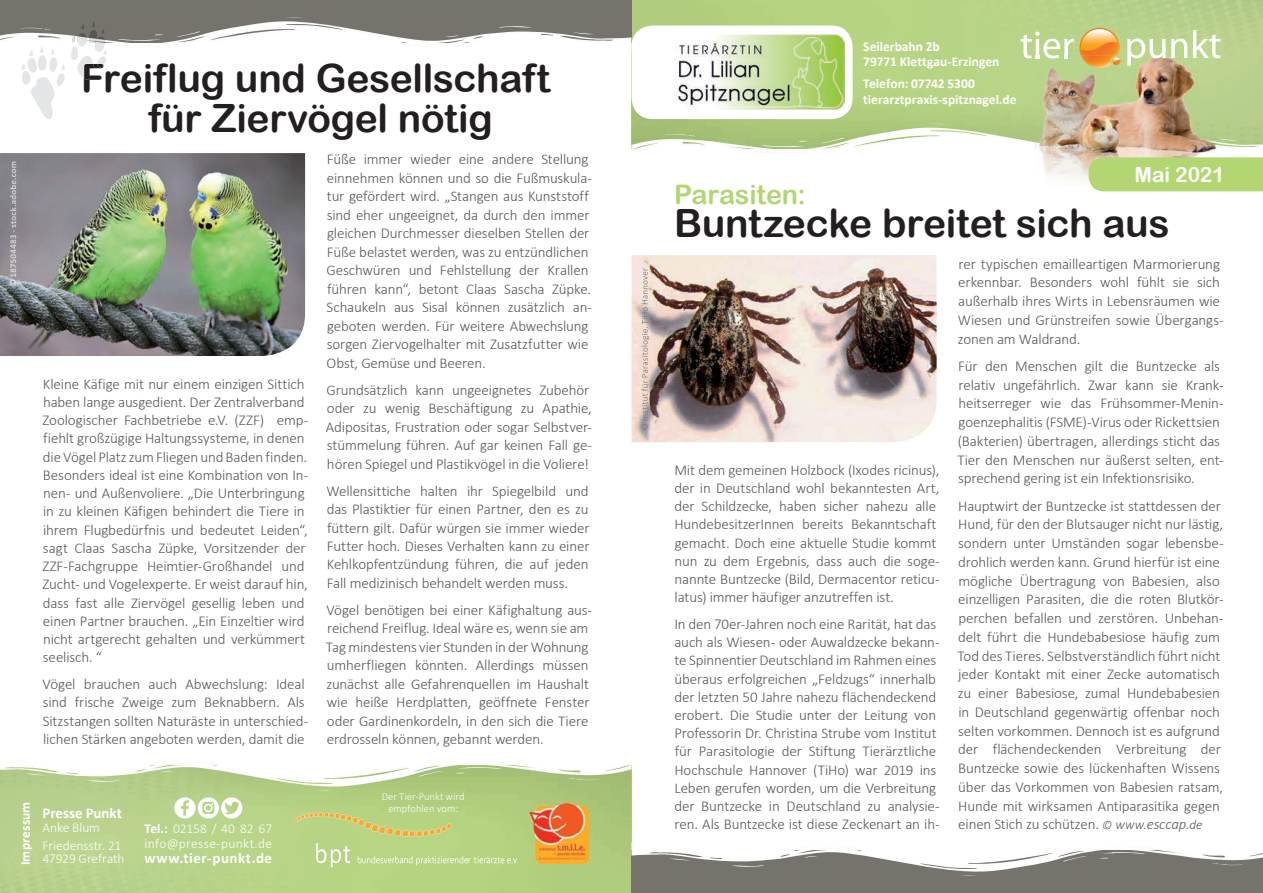
<style>
.page{position:relative;width:1263px;height:893px;background:#fff}
.page>*{position:absolute;margin:0;border:0;box-sizing:border-box;transform-origin:0 0}
.t1{font:39px "Arial Rounded MT Bold";letter-spacing:-.01em;color:#231f20}
.t2{font:27px "Arial Rounded MT Bold";letter-spacing:-.005em;color:#b3d673}
.t3{font:21px "Arial Rounded MT Bold";letter-spacing:-.005em;color:#fff}
.t4{font:300 15px/18.5px "Calibri";letter-spacing:-.01em;color:#57585a}
.t5{font:700 15px "Calibri";letter-spacing:.025em;color:#fff}
.t6{font:700 15px "Calibri";letter-spacing:-.005em;color:#fff}
.t7{font:700 13.5px/15.9px "Calibri";color:#fff}
.t8{font:300 13.5px/15px "Calibri";letter-spacing:.02em;color:#fff}
.t9{font:300 13.5px/17.7px "Calibri";color:#fff}
.t10{font:300 10.5px/12px "Calibri";letter-spacing:.005em;color:#fff;text-align:center}
.s1{font-weight:700}
.s2{font-style:italic;font-size:12px}
.s3{font-style:italic;font-size:13.5px}
.s4{font-style:italic}
</style>
<div class="page">
<img style="left:631px;top:0;width:632px;height:149px">
<div style="left:631px;top:26px;width:222px;height:93px;background:#fff;border-radius:21px"></div>
<img style="left:631px;top:124px;width:404px;height:27px">
<img style="left:0;top:792px;width:631px;height:101px">
<img style="left:0;top:763px;width:631px;height:29px">
<div style="left:631px;top:850px;width:632px;height:43px;background:#75736b"></div>
<img style="left:631px;top:842px;width:632px;height:34px">
<div style="left:0;top:0;width:631px;height:43px;background:#75736b"></div>
<img style="left:106px;top:17px;width:525px;height:28px">
<img style="left:529px;top:804px;width:60px;height:59px">
<svg style="left:358px;top:856px;width:160px;height:9px"></svg>
<svg style="left:316px;top:843px;width:34px;height:24px"></svg>
<svg style="left:294px;top:812px;width:158px;height:25px"></svg>
<svg style="left:174px;top:797px;width:68px;height:22px"></svg>
<img style="left:674px;top:34px;width:170px;height:76px">
<img style="left:1079px;top:28px;width:41px;height:27px">
<svg style="left:1127px;top:39px;width:60px;height:16px"></svg>
<img style="left:1042px;top:153px;width:165px;height:28px">
<img style="left:1112px;top:55px;width:108px;height:11px">
<img style="left:1035px;top:133px;width:185px;height:20px">
<img style="left:1081px;top:65px;width:31px;height:3px">
<svg style="left:1081px;top:29px;width:39px;height:36px"></svg>
<svg style="left:1020px;top:32px;width:54px;height:26px"></svg>
<img style="left:1127px;top:55px;width:16px;height:11px">
<img style="left:1151px;top:55px;width:15px;height:3px">
<img style="left:1171px;top:55px;width:16px;height:3px">
<svg style="left:1193px;top:30px;width:27px;height:28px"></svg>
<img style="left:0;top:153px;width:305px;height:203px">
<img style="left:10px;top:162px;width:6px;height:124px">
<img style="left:631px;top:255px;width:305px;height:187px">
<img style="left:641px;top:268px;width:8px;height:162px">
<svg style="left:21px;top:47px;width:44px;height:72px"></svg>
<svg style="left:71px;top:22px;width:35px;height:58px"></svg>
<div style="left:1089px;top:157px;width:174px;height:34px;background:#b3d673"></div>
<h1 class="t1" style="left:81px;top:55px;width:470px">Freiflug und Gesellschaft</h1>
<h1 class="t1" style="left:148px;top:95px;width:346px">für Ziervögel nötig</h1>
<p class="t4" style="left:42px;top:374px;width:267px">Kleine Käfige mit nur einem einzigen Sittich haben lange ausgedient. Der Zentralverband Zoologischer Fachbetriebe e.V. (ZZF) emp&shy;fiehlt großzügige Haltungssysteme, in denen die Vögel Platz zum Fliegen und Baden finden.<br>Besonders ideal ist eine Kombination von In&shy;nen- und Außenvoliere. „Die Unterbringung in zu kleinen Käfigen behindert die Tiere in ihrem Flugbedürfnis und bedeutet Leiden“, sagt Claas Sascha Züpke, Vorsitzender der ZZF-Fachgruppe Heimtier-Großhandel und Zucht- und Vogelexperte. Er weist darauf hin, dass fast alle Ziervögel gesellig leben und einen Partner brauchen. „Ein Einzeltier wird nicht artgerecht gehalten und verkümmert seelisch. “</p>
<p class="t4" style="left:43px;top:675px;width:267px">Vögel brauchen auch Abwechslung: Ideal sind frische Zweige zum Beknabbern. Als Sitzstangen sollten Naturäste in unterschied&shy;lichen Stärken angeboten werden, damit die</p>
<p class="t4" style="left:326px;top:150px;width:267px">Füße immer wieder eine andere Stellung einnehmen können und so die Fußmuskula&shy;tur gefördert wird. „Stangen aus Kunststoff sind eher ungeeignet, da durch den immer gleichen Durchmesser dieselben Stellen der Füße belastet werden, was zu entzündlichen Geschwüren und Fehlstellung der Krallen führen kann“, betont Claas Sascha Züpke.<br>Schaukeln aus Sisal können zusätzlich an&shy;geboten werden. Für weitere Abwechslung sorgen Ziervogelhalter mit Zusatzfutter wie Obst, Gemüse und Beeren.</p>
<p class="t4" style="left:326px;top:380px;width:268px">Grundsätzlich kann ungeeignetes Zubehör oder zu wenig Beschäftigung zu Apathie, Adipositas, Frustration oder sogar Selbstver&shy;stümmelung führen. Auf gar keinen Fall ge&shy;hören Spiegel und Plastikvögel in die Voliere!</p>
<p class="t4" style="left:326px;top:481px;width:265px;text-align:justify">Wellensittiche halten ihr Spiegelbild und das Plastiktier für einen Partner, den es zu füttern gilt. Dafür würgen sie immer wieder Futter hoch. Dieses Verhalten kann zu einer Kehlkopfentzündung führen, die auf jeden Fall medizinisch behandelt werden muss.</p>
<p class="t4" style="left:326px;top:601px;width:268px">Vögel benötigen bei einer Käfighaltung aus&shy;reichend Freiflug. Ideal wäre es, wenn sie am Tag mindestens vier Stunden in der Wohnung umherfliegen könnten. Allerdings müssen zunächst alle Gefahrenquellen im Haushalt wie heiße Herdplatten, geöffnete Fenster oder Gardinenkordeln, in den sich die Tiere erdrosseln können, gebannt werden.</p>
<p class="t7" style="left:17px;top:865px;width:65px;rotate:-90deg">Impressum</p>
<p class="t6" style="left:43px;top:803px;width:81px">Presse Punkt</p>
<p class="t9" style="left:43px;top:818px;width:80px">Anke Blum<br>Friedensstr. 21</p>
<p class="t9" style="left:43px;top:850px;width:84px">47929 Grefrath</p>
<p class="t8" style="left:145px;top:821px;width:129px"><span class="s1">Tel.:</span> 02158 / 40 82 67 info@presse-punkt.de</p>
<p class="t5" style="left:145px;top:848px;width:129px">www.tier-punkt.de</p>
<p class="t10" style="left:382px;top:791px;width:84px">Der Tier-Punkt wird empfohlen vom:</p>
<h2 class="t2" style="left:674px;top:178px;width:133px">Parasiten:</h2>
<p class="t7" style="left:863px;top:38px;width:138px">Seilerbahn 2b<br>79771 Klettgau-Erzingen</p>
<p class="t7" style="left:863px;top:76px;width:155px">Telefon: 07742 5300 tierarztpraxis-spitznagel.de</p>
<h3 class="t3" style="left:1134px;top:162px;width:92px">Mai 2021</h3>
<h1 class="t1" style="left:674px;top:200px;width:497px">Buntzecke breitet sich aus</h1>
<p class="t4" style="left:674px;top:461px;width:267px">Mit dem gemeinen Holzbock (Ixodes ricinus), der in Deutschland wohl bekanntesten Art, der Schildzecke, haben sicher nahezu alle HundebesitzerInnen bereits Bekanntschaft gemacht. Doch eine aktuelle Studie kommt nun zu dem Ergebnis, dass auch die soge&shy;nannte Buntzecke (Bild, Dermacentor reticu&shy;latus) immer häufiger anzutreffen ist.</p>
<p class="t4" style="left:674px;top:615px;width:267px">In den 70er-Jahren noch eine Rarität, hat das auch als Wiesen- oder Auwaldzecke bekann&shy;te Spinnentier Deutschland im Rahmen eines überaus erfolgreichen „Feldzugs“ innerhalb der letzten 50 Jahre nahezu flächendeckend erobert. Die Studie unter der Leitung von Professorin Dr. Christina Strube vom Institut für Parasitologie der Stiftung Tierärztliche Hochschule Hannover (TiHo) war 2019 ins Leben gerufen worden, um die Verbreitung der Buntzecke in Deutschland zu analysie&shy;ren. Als Buntzecke ist diese Zeckenart an ih-</p>
<p class="t4" style="left:958px;top:254px;width:267px">rer typischen emailleartigen Marmorierung erkennbar. Besonders wohl fühlt sie sich außerhalb ihres Wirts in Lebensräumen wie Wiesen und Grünstreifen sowie Übergangs&shy;zonen am Waldrand.</p>
<p class="t4" style="left:957px;top:356px;width:268px">Für den Menschen gilt die Buntzecke als relativ ungefährlich. Zwar kann sie Krank&shy;heitserreger wie das Frühsommer-Menin&shy;goenzephalitis (FSME)-Virus oder Rickettsien (Bakterien) übertragen, allerdings sticht das Tier den Menschen nur äußerst selten, ent&shy;sprechend gering ist ein Infektionsrisiko.</p>
<p class="t4" style="left:957px;top:496px;width:268px">Hauptwirt der Buntzecke ist stattdessen der Hund, für den der Blutsauger nicht nur lästig, sondern unter Umständen sogar lebensbe&shy;drohlich werden kann. Grund hierfür ist eine mögliche Übertragung von Babesien, also einzelligen Parasiten, die die roten Blutkör&shy;perchen befallen und zerstören. Unbehan&shy;delt führt die Hundebabesiose häufig zum Tod des Tieres. Selbstverständlich führt nicht jeder Kontakt mit einer Zecke automatisch zu einer Babesiose, zumal Hundebabesien in Deutschland gegenwärtig offenbar noch selten vorkommen. Dennoch ist es aufgrund der flächendeckenden Verbreitung der Buntzecke sowie des lückenhaften Wissens über das Vorkommen von Babesien ratsam, Hunde mit wirksamen Antiparasitika gegen einen Stich zu schützen. <span class="s2">©</span> <span class="s3">www.</span><span class="s4">esccap.</span><span class="s3">de</span></p>
</div>
